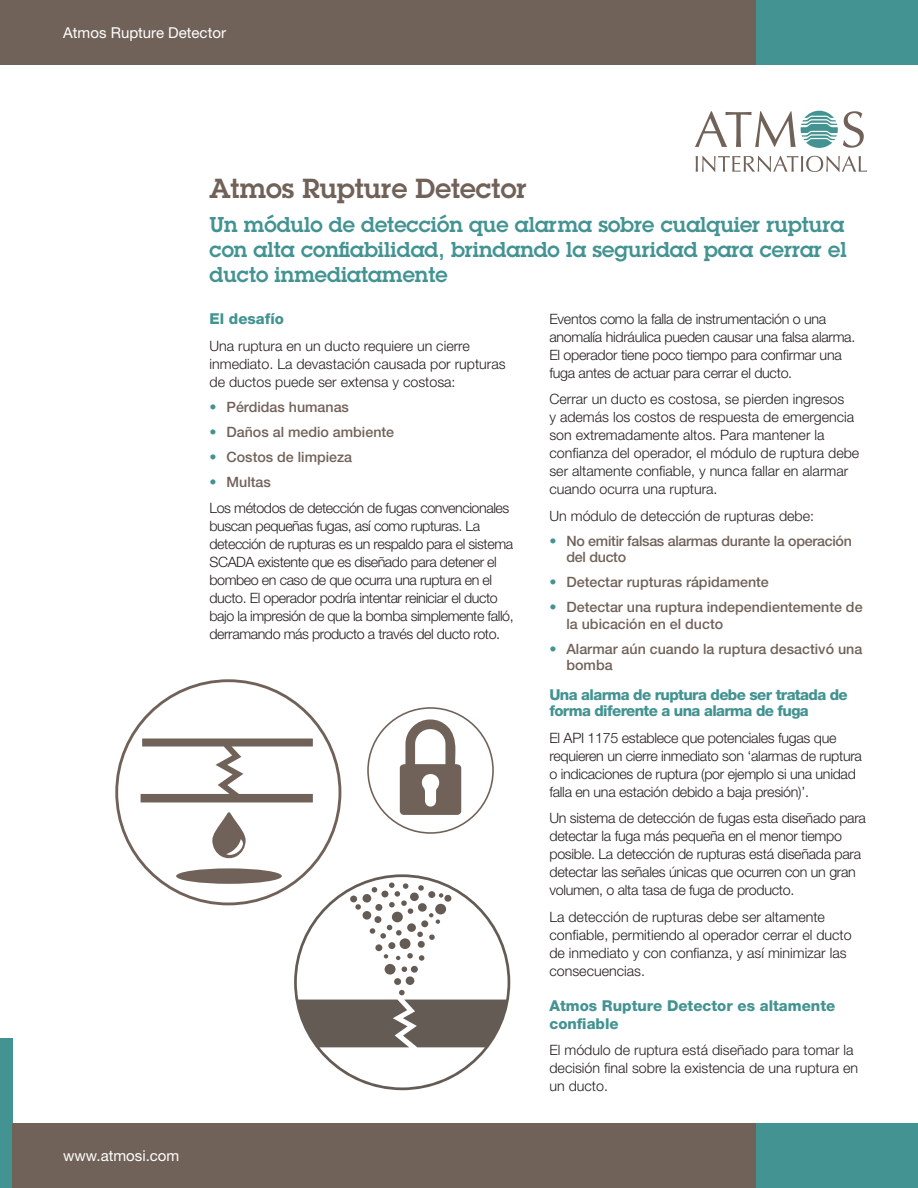
<style>
.page{position:relative;width:918px;height:1188px;background:#fff}
.page>*{position:absolute;margin:0;border:0;box-sizing:border-box;transform-origin:0 0}
._01_warm_grey_headin{font:600 27px "Lubalin Graph Std";color:#716259}
._02_coloured_heading{font:600 21px/25.2px "Lubalin Graph Std";color:#429392;text-align:justify}
._04_body_text{font:800 15px/16.5px "Helvetica Neue LT Std";letter-spacing:-.04em;color:#429392}
._03_sub_heads{font:800 15px/18px "Helvetica Neue LT Std";color:#429392}
.t1{font:15px "Helvetica Neue LT Std";color:#fff}
._04_body_text-2{font:300 14.25px/18px "Helvetica Neue LT Std";letter-spacing:-.02em;color:#231f20}
._04_body_text-3{font:300 14.25px/18px "Helvetica Neue LT Std";color:#231f20}
.t2{font:500 14.25px/16.5px "Helvetica Neue LT Std";color:#716259}
.t3{font:500 14.25px/16.5px "Helvetica Neue LT Std";letter-spacing:-.02em;color:#716259}
.s1{font-weight:300;color:#429392}
</style>
<div class="page">
<div style="left:0;top:1038px;width:12px;height:150px;background:#429392"></div>
<div style="left:0;top:0;width:25px;height:65px;background:#716259"></div>
<div style="left:12px;top:0;width:906px;height:65px;background:#716259"></div>
<div style="left:757px;top:0;width:161px;height:65px;background:#429392"></div>
<div style="left:12px;top:1123px;width:906px;height:65px;background:#716259"></div>
<div style="left:757px;top:1123px;width:161px;height:65px;background:#429392"></div>
<svg style="left:696px;top:156px;width:171px;height:16px"></svg>
<svg style="left:695px;top:111px;width:169px;height:37px"></svg>
<svg style="left:141px;top:739px;width:172px;height:63px"></svg>
<div style="left:176px;top:868px;width:106px;height:16px;background:#716259;border-radius:50%"></div>
<svg style="left:212px;top:812px;width:34px;height:47px"></svg>
<svg style="left:400px;top:719px;width:61px;height:96px"></svg>
<svg style="left:294px;top:874px;width:216px;height:216px"></svg>
<div style="left:435px;top:904px;width:11px;height:10px;background:#655b55;border-radius:50%"></div>
<div style="left:375px;top:944px;width:7px;height:7px;background:#655b55;border-radius:50%"></div>
<div style="left:363px;top:911px;width:8px;height:9px;background:#655b55;border-radius:50%"></div>
<div style="left:363px;top:894px;width:8px;height:9px;background:#655b55;border-radius:50%"></div>
<div style="left:350px;top:896px;width:7px;height:6px;background:#655b55;border-radius:50%"></div>
<div style="left:444px;top:895px;width:7px;height:7px;background:#655b55;border-radius:50%"></div>
<div style="left:388px;top:942px;width:7px;height:7px;background:#655b55;border-radius:50%"></div>
<div style="left:406px;top:976px;width:8px;height:9px;background:#655b55;border-radius:50%"></div>
<svg style="left:407px;top:953px;width:6px;height:6px"></svg>
<svg style="left:419px;top:955px;width:5px;height:6px"></svg>
<div style="left:394px;top:978px;width:7px;height:7px;background:#655b55;border-radius:50%"></div>
<div style="left:418px;top:941px;width:7px;height:7px;background:#655b55;border-radius:50%"></div>
<svg style="left:399px;top:990px;width:6px;height:5px"></svg>
<svg style="left:396px;top:956px;width:4px;height:4px"></svg>
<div style="left:385px;top:964px;width:11px;height:11px;background:#655b55;border-radius:50%"></div>
<svg style="left:402px;top:967px;width:5px;height:5px"></svg>
<div style="left:411px;top:966px;width:7px;height:7px;background:#655b55;border-radius:50%"></div>
<div style="left:400px;top:938px;width:11px;height:11px;background:#655b55;border-radius:50%"></div>
<svg style="left:355px;top:904px;width:6px;height:6px"></svg>
<svg style="left:384px;top:954px;width:4px;height:5px"></svg>
<svg style="left:370px;top:882px;width:73px;height:58px"></svg>
<p class="t1" style="left:63px;top:24px;width:164px">Atmos Rupture Detector</p>
<p class="t1" style="left:63px;top:1146px;width:118px">www.atmosi.com</p>
<p class="_01_warm_grey_headin" style="left:210px;top:170px;width:319px">Atmos Rupture Detector</p>
<p class="_02_coloured_heading" style="left:210px;top:211px;width:639px">Un módulo de detección que alarma sobre cualquier ruptura con alta confiabilidad, brindando la seguridad para cerrar el ducto inmediatamente</p>
<p class="_03_sub_heads" style="left:210px;top:310px;width:76px">El desafío</p>
<p class="_04_body_text-3" style="left:210px;top:337px;width:298px">Una ruptura en un ducto requiere un cierre inmediato. La devastación causada por rupturas de ductos puede ser extensa y costosa:</p>
<p class="t2" style="left:210px;top:398px;width:141px"><span class="s1">•</span> Pérdidas humanas</p>
<p class="t2" style="left:210px;top:423px;width:186px"><span class="s1">•</span> Daños al medio ambiente</p>
<p class="t2" style="left:210px;top:448px;width:144px"><span class="s1">•</span> Costos de limpieza</p>
<p class="t2" style="left:210px;top:473px;width:63px"><span class="s1">•</span> Multas</p>
<p class="_04_body_text-2" style="left:210px;top:499px;width:306px">Los métodos de detección de fugas convencionales buscan pequeñas fugas, así como rupturas. La detección de rupturas es un respaldo para el sistema SCADA existente que es diseñado para detener el bombeo en caso de que ocurra una ruptura en el ducto. El operador podría intentar reiniciar el ducto bajo la impresión de que la bomba simplemente falló, derramando más producto a través del ducto roto.</p>
<p class="_04_body_text-2" style="left:549px;top:310px;width:307px">Eventos como la falla de instrumentación o una anomalía hidráulica pueden causar una falsa alarma.<br>El operador tiene poco tiempo para confirmar una fuga antes de actuar para cerrar el ducto.</p>
<p class="_04_body_text-3" style="left:549px;top:390px;width:311px">Cerrar un ducto es costosa, se pierden ingresos<br>y además los costos de respuesta de emergencia son extremadamente altos. Para mantener la confianza del operador, el módulo de ruptura debe ser altamente confiable, y nunca fallar en alarmar cuando ocurra una ruptura.</p>
<p class="_04_body_text-3" style="left:549px;top:507px;width:266px">Un módulo de detección de rupturas debe:</p>
<p class="t3" style="left:566px;top:532px;width:287px;text-indent:-17px"><span class="s1">•</span> No emitir falsas alarmas durante la operación del ducto</p>
<p class="t2" style="left:549px;top:574px;width:221px"><span class="s1">•</span> Detectar rupturas rápidamente</p>
<p class="t2" style="left:566px;top:599px;width:298px;text-indent:-17px"><span class="s1">•</span> Detectar una ruptura independientemente de la ubicación en el ducto</p>
<p class="t2" style="left:566px;top:640px;width:297px;text-indent:-17px"><span class="s1">•</span> Alarmar aún cuando la ruptura desactivó una bomba</p>
<p class="_04_body_text" style="left:549px;top:686px;width:300px">Una alarma de ruptura debe ser tratada de forma diferente a una alarma de fuga</p>
<p class="_04_body_text-2" style="left:549px;top:728px;width:314px">El API 1175 establece que potenciales fugas que requieren un cierre inmediato son ‘alarmas de ruptura o indicaciones de ruptura (por ejemplo si una unidad falla en una estación debido a baja presión)’.</p>
<p class="_04_body_text-2" style="left:549px;top:809px;width:318px">Un sistema de detección de fugas esta diseñado para detectar la fuga más pequeña en el menor tiempo posible. La detección de rupturas está diseñada para detectar las señales únicas que ocurren con un gran volumen, o alta tasa de fuga de producto.</p>
<p class="_04_body_text-3" style="left:549px;top:907px;width:304px">La detección de rupturas debe ser altamente confiable, permitiendo al operador cerrar el ducto de inmediato y con confianza, y así minimizar las consecuencias.</p>
<p class="_03_sub_heads" style="left:549px;top:996px;width:287px">Atmos Rupture Detector es altamente confiable</p>
<p class="_04_body_text-3" style="left:549px;top:1041px;width:310px">El módulo de ruptura está diseñado para tomar la decisión final sobre la existencia de una ruptura en un ducto.</p>
</div>
